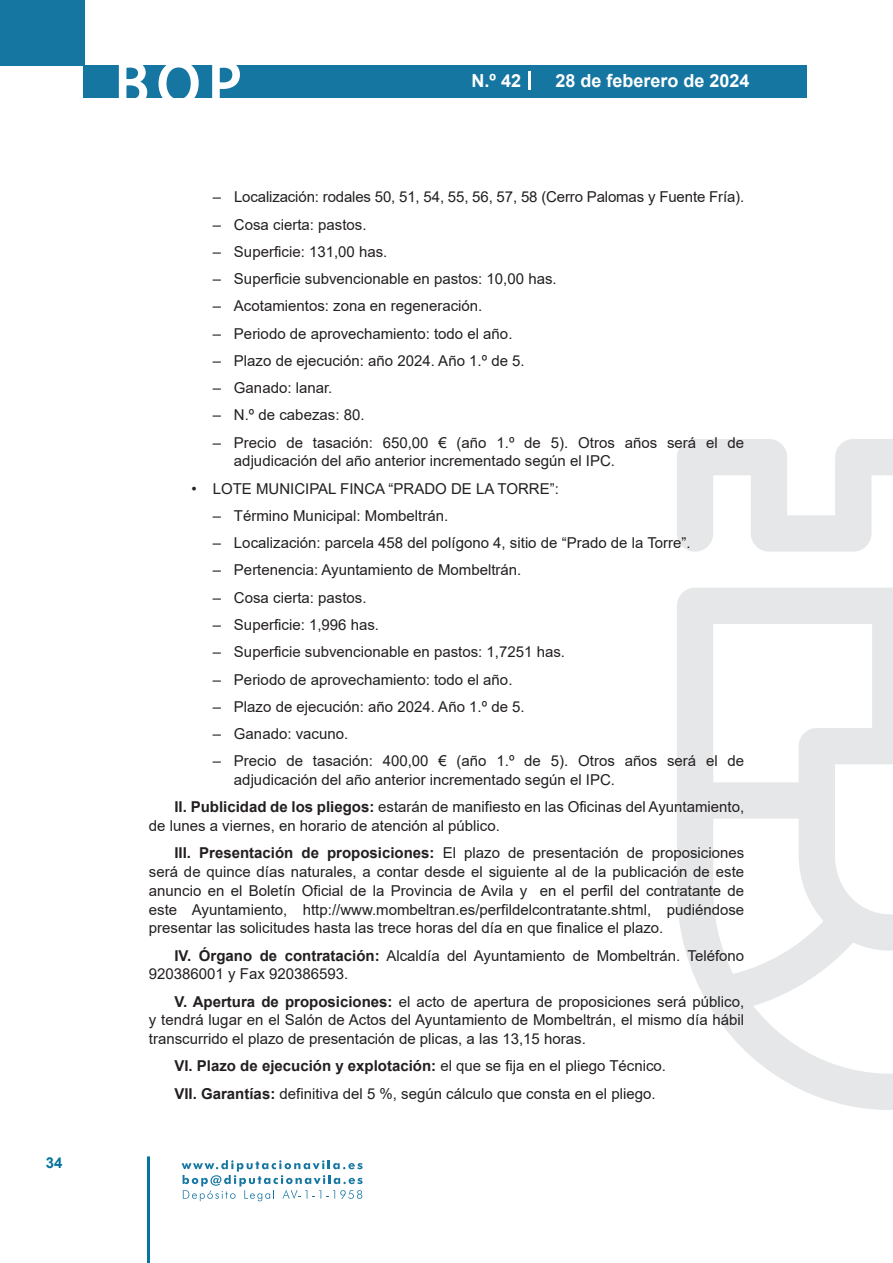
<style>
.page{position:relative;width:893px;height:1263px;background:#fff}
.page>*{position:absolute;margin:0;border:0;box-sizing:border-box;transform-origin:0 0}
.t1{font:500 61.5px "Avant Garde";color:#fff}
.t2{font:700 18px "Arial";color:#fff}
.texto_normal{font:15px/18.8px "Arial";color:#231f20}
.texto_normal-2{font:700 15px "Arial";color:#231f20}
.t3{font:700 15px "Arial";color:#04739f}
.s1{font-weight:700}
.s2{font-weight:400}
</style>
<div class="page">
<div style="left:0;top:0;width:85px;height:65px;background:#1676a2"></div>
<div style="left:84px;top:65px;width:723px;height:33px;background:#1676a2"></div>
<svg style="left:118px;top:65px;width:30px;height:33px"></svg>
<svg style="left:158px;top:65px;width:41px;height:33px"></svg>
<svg style="left:212px;top:65px;width:28px;height:33px"></svg>
<svg style="left:182px;top:1160px;width:181px;height:41px"></svg>
<hr style="left:147px;top:1156px;width:3px;height:107px;background:#04739f">
<svg style="left:529px;top:71px;width:2px;height:19px"></svg>
<svg style="left:677px;top:439px;width:216px;height:671px"></svg>
<p class="t3" style="left:46px;top:1152px;width:18px">34</p>
<h1 class="t1" style="left:115px;top:46px;width:128px">BOP</h1>
<p class="t2" style="left:472px;top:68px;width:51px">N.º 42</p>
<p class="t2" style="left:555px;top:68px;width:196px">28 de feberero de 2024</p>
<p class="texto_normal" style="left:213px;top:188px;width:533px">– Localización: rodales 50, 51, 54, 55, 56, 57, 58 (Cerro Palomas y Fuente Fría).</p>
<p class="texto_normal" style="left:213px;top:215px;width:155px">– Cosa cierta: pastos.</p>
<p class="texto_normal" style="left:213px;top:242px;width:176px">– Superficie: 131,00 has.</p>
<p class="texto_normal" style="left:213px;top:269px;width:345px">– Superficie subvencionable en pastos: 10,00 has.</p>
<p class="texto_normal" style="left:213px;top:297px;width:271px">– Acotamientos: zona en regeneración.</p>
<p class="texto_normal" style="left:213px;top:324px;width:301px">– Periodo de aprovechamiento: todo el año.</p>
<p class="texto_normal" style="left:213px;top:351px;width:313px">– Plazo de ejecución: año 2024. Año 1.º de 5.</p>
<p class="texto_normal" style="left:213px;top:378px;width:121px">– Ganado: lanar.</p>
<p class="texto_normal" style="left:213px;top:406px;width:153px">– N.º de cabezas: 80.</p>
<p class="texto_normal" style="left:234px;top:433px;width:512px;text-indent:-21px">– Precio de tasación: 650,00 € (año 1.º de 5). Otros años será el de adjudicación del año anterior incrementado según el IPC.</p>
<p class="texto_normal" style="left:191px;top:479px;width:369px">• LOTE MUNICIPAL FINCA “PRADO DE LA TORRE”:</p>
<p class="texto_normal" style="left:213px;top:506px;width:237px">– Término Municipal: Mombeltrán.</p>
<p class="texto_normal" style="left:213px;top:533px;width:479px">– Localización: parcela 458 del polígono 4, sitio de “Prado de la Torre”.</p>
<p class="texto_normal" style="left:213px;top:561px;width:310px">– Pertenencia: Ayuntamiento de Mombeltrán.</p>
<p class="texto_normal" style="left:213px;top:588px;width:155px">– Cosa cierta: pastos.</p>
<p class="texto_normal" style="left:213px;top:615px;width:168px">– Superficie: 1,996 has.</p>
<p class="texto_normal" style="left:213px;top:642px;width:354px">– Superficie subvencionable en pastos: 1,7251 has.</p>
<p class="texto_normal" style="left:213px;top:670px;width:301px">– Periodo de aprovechamiento: todo el año.</p>
<p class="texto_normal" style="left:213px;top:697px;width:313px">– Plazo de ejecución: año 2024. Año 1.º de 5.</p>
<p class="texto_normal" style="left:213px;top:724px;width:137px">– Ganado: vacuno.</p>
<p class="texto_normal" style="left:234px;top:751px;width:512px;text-indent:-21px">– Precio de tasación: 400,00 € (año 1.º de 5). Otros años será el de adjudicación del año anterior incrementado según el IPC.</p>
<p class="texto_normal" style="left:149px;top:797px;width:597px;text-indent:26px"><span class="s1">II. Publicidad de los pliegos:</span> estarán de manifiesto en las Oficinas del Ayuntamiento, de lunes a viernes, en horario de atención al público.</p>
<p class="texto_normal" style="left:149px;top:843px;width:597px;text-align:justify;text-indent:26px"><span class="s1">III. Presentación de proposiciones:</span> El plazo de presentación de proposiciones será de quince días naturales, a contar desde el siguiente al de la publicación de este anuncio en el Boletín Oficial de la Provincia de Avila y en el perfil del contratante de este Ayuntamiento, http://www.mombeltran.es/perfildelcontratante.shtml, pudiéndose presentar las solicitudes hasta las trece horas del día en que finalice el plazo.</p>
<p class="texto_normal" style="left:149px;top:946px;width:597px;text-indent:26px"><span class="s1">IV. Órgano de contratación:</span> Alcaldía del Ayuntamiento de Mombeltrán. Teléfono<br>920386001 y Fax 920386593.</p>
<p class="texto_normal" style="left:149px;top:992px;width:597px;text-align:justify;text-indent:26px"><span class="s1">V. Apertura de proposiciones:</span> el acto de apertura de proposiciones será público, y tendrá lugar en el Salón de Actos del Ayuntamiento de Mombeltrán, el mismo día hábil transcurrido el plazo de presentación de plicas, a las 13,15 horas.</p>
<p class="texto_normal-2" style="left:174px;top:1055px;width:493px">VI. Plazo de ejecución y explotación: <span class="s2">el que se fija en el pliego Técnico.</span></p>
<p class="texto_normal" style="left:174px;top:1084px;width:483px"><span class="s1">VII. Garantías:</span> definitiva del 5 %, según cálculo que consta en el pliego.</p>
</div>
